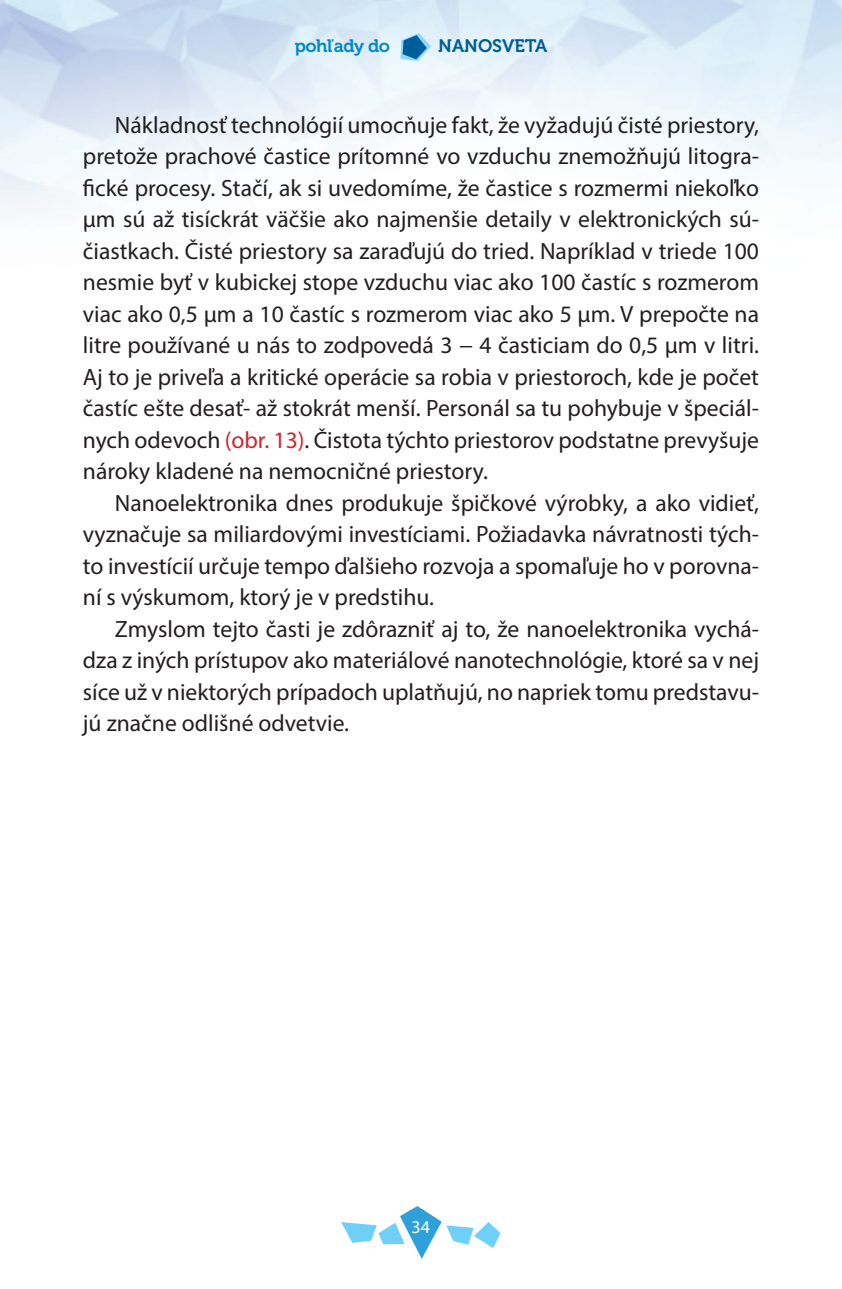
<style>
.page{position:relative;width:842px;height:1289px;background:#fff}
.page>*{position:absolute;margin:0;border:0;box-sizing:border-box;transform-origin:0 0}
.t1{font:23.62px/31.5px "Myriad Pro";color:#231f20;text-align:justify}
.t2{font:18px "Museo 700";letter-spacing:-.025em;color:#0088c7}
.t3{font:18px "Museo 700";color:#005e90}
.t4{font:18px "Myriad Pro";color:#fff}
.s1{color:#d1232a}
</style>
<div class="page">
<svg style="left:400px;top:33px;width:31px;height:28px"></svg>
<img style="left:378px;top:1222px;width:22px;height:22px">
<img style="left:400px;top:1206px;width:42px;height:52px">
<img style="left:446px;top:1225px;width:27px;height:19px">
<img style="left:341px;top:1222px;width:36px;height:20px">
<img style="left:474px;top:1222px;width:26px;height:25px">
<p class="t2" style="left:295px;top:36px;width:97px">pohľady do</p>
<p class="t3" style="left:438px;top:36px;width:110px">NANOSVETA</p>
<p class="t1" style="left:83px;top:108px;width:678px;text-indent:32px">Nákladnosť technológií umocňuje fakt, že vyžadujú čisté priestory, pretože prachové častice prítomné vo vzduchu znemožňujú litogra&shy;fické procesy. Stačí, ak si uvedomíme, že častice s rozmermi niekoľko μm sú až tisíckrát väčšie ako najmenšie detaily v elektronických sú&shy;čiastkach. Čisté priestory sa zaraďujú do tried. Napríklad v triede 100 nesmie byť v kubickej stope vzduchu viac ako 100 častíc s rozmerom viac ako 0,5 μm a 10 častíc s rozmerom viac ako 5 μm. V prepočte na litre používané u nás to zodpovedá 3 − 4 časticiam do 0,5 μm v litri.<br>Aj to je priveľa a kritické operácie sa robia v priestoroch, kde je počet častíc ešte desať- až stokrát menší. Personál sa tu pohybuje v špeciál&shy;nych odevoch <span class="s1">(obr. 13)</span>. Čistota týchto priestorov podstatne prevyšuje nároky kladené na nemocničné priestory.</p>
<p class="t1" style="left:83px;top:486px;width:678px;text-indent:32px">Nanoelektronika dnes produkuje špičkové výrobky, a ako vidieť, vyznačuje sa miliardovými investíciami. Požiadavka návratnosti tých&shy;to investícií určuje tempo ďalšieho rozvoja a spomaľuje ho v porovna&shy;ní s výskumom, ktorý je v predstihu.</p>
<p class="t1" style="left:83px;top:612px;width:678px;text-indent:32px">Zmyslom tejto časti je zdôrazniť aj to, že nanoelektronika vychá&shy;dza z iných prístupov ako materiálové nanotechnológie, ktoré sa v nej síce už v niektorých prípadoch uplatňujú, no napriek tomu predstavu&shy;jú značne odlišné odvetvie.</p>
<p class="t4" style="left:412px;top:1216px;width:20px">34</p>
</div>
